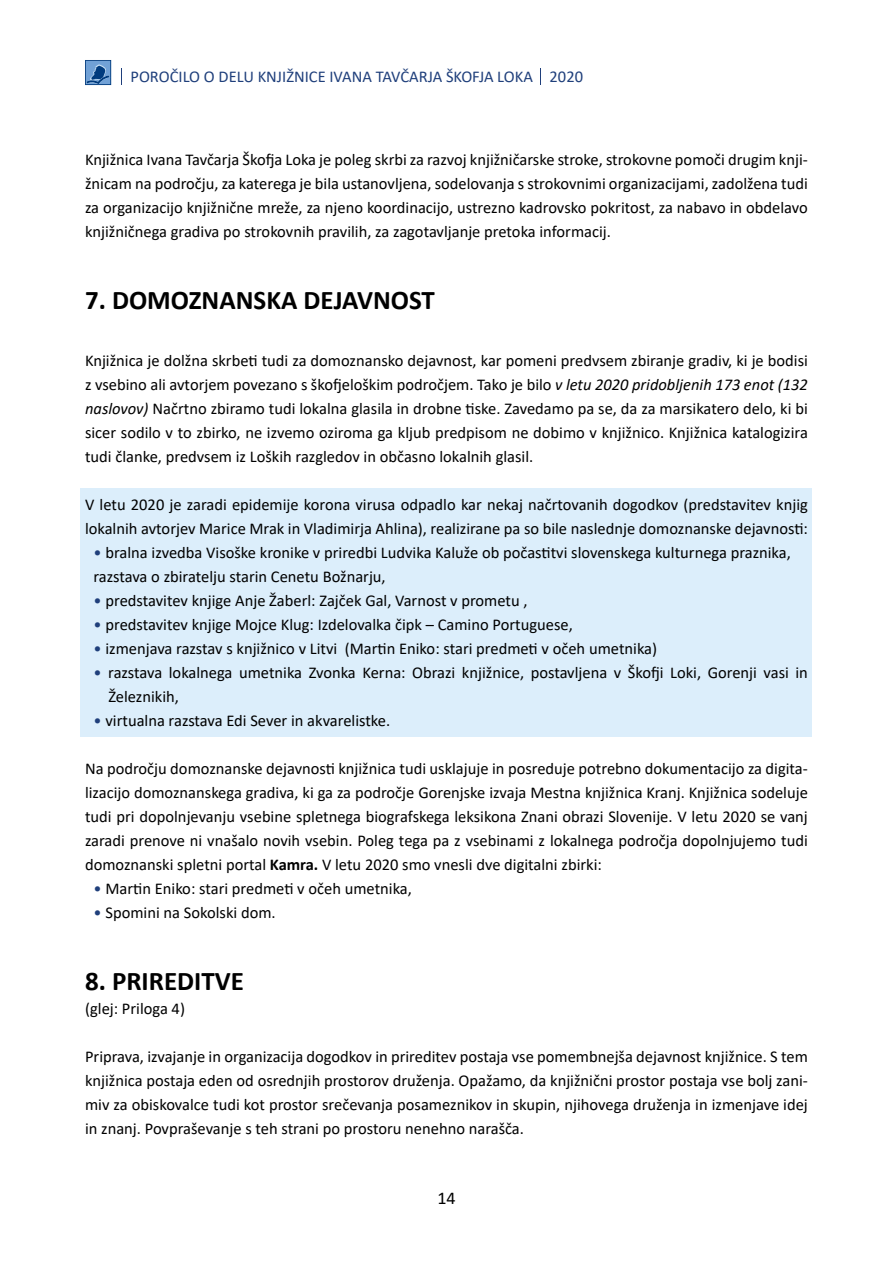
<style>
.page{position:relative;width:893px;height:1263px;background:#fff}
.page>*{position:absolute;margin:0;border:0;box-sizing:border-box;transform-origin:0 0}
.t1{font:700 27px "Calibri";color:#000}
.t2{font:18px "Calibri";color:#000}
.t3{font:16.5px/24px "Calibri";color:#000;text-align:justify}
.t4{font:16.5px "Calibri";color:#1f3f7b}
.s1{font-style:italic}
.s2{color:#1f3f7b}
.s3{font-weight:700}
</style>
<div class="page">
<div style="left:81px;top:488px;width:731px;height:249px;background:#dceefb"></div>
<svg style="left:540px;top:68px;width:1px;height:17px"></svg>
<svg style="left:85px;top:60px;width:26px;height:25px"></svg>
<svg style="left:121px;top:68px;width:1px;height:17px"></svg>
<p class="t4" style="left:131px;top:65px;width:454px">POROČILO O DELU KNJIŽNICE IVANA TAVČARJA ŠKOFJA LOKA 2020</p>
<p class="t3" style="left:85px;top:148px;width:724px">Knjižnica Ivana Tavčarja Škofja Loka je poleg skrbi za razvoj knjižničarske stroke, strokovne pomoči drugim knji&shy;žnicam na področju, za katerega je bila ustanovljena, sodelovanja s strokovnimi organizacijami, zadolžena tudi za organizacijo knjižnične mreže, za njeno koordinacijo, ustrezno kadrovsko pokritost, za nabavo in obdelavo knjižničnega gradiva po strokovnih pravilih, za zagotavljanje pretoka informacij.</p>
<h1 class="t1" style="left:85px;top:281px;width:351px">7. DOMOZNANSKA DEJAVNOST</h1>
<p class="t3" style="left:85px;top:348px;width:724px">Knjižnica je dolžna skrbeti tudi za domoznansko dejavnost, kar pomeni predvsem zbiranje gradiv, ki je bodisi z vsebino ali avtorjem povezano s škofjeloškim področjem. Tako je bilo <span class="s1">v letu 2020 pridobljenih 173 enot (132 naslovov)</span> Načrtno zbiramo tudi lokalna glasila in drobne tiske. Zavedamo pa se, da za marsikatero delo, ki bi sicer sodilo v to zbirko, ne izvemo oziroma ga kljub predpisom ne dobimo v knjižnico. Knjižnica katalogizira tudi članke, predvsem iz Loških razgledov in občasno lokalnih glasil.</p>
<p class="t3" style="left:85px;top:492px;width:724px">V letu 2020 je zaradi epidemije korona virusa odpadlo kar nekaj načrtovanih dogodkov (predstavitev knjig lokalnih avtorjev Marice Mrak in Vladimirja Ahlina), realizirane pa so bile naslednje domoznanske dejavnosti:</p>
<p class="t3" style="left:94px;top:540px;width:699px"><span class="s2">•</span> bralna izvedba Visoške kronike v priredbi Ludvika Kaluže ob počastitvi slovenskega kulturnega praznika, razstava o zbiratelju starin Cenetu Božnarju,</p>
<p class="t3" style="left:94px;top:588px;width:436px"><span class="s2">•</span> predstavitev knjige Anje Žaberl: Zajček Gal, Varnost v prometu ,</p>
<p class="t3" style="left:94px;top:612px;width:481px"><span class="s2">•</span> predstavitev knjige Mojce Klug: Izdelovalka čipk – Camino Portuguese,</p>
<p class="t3" style="left:94px;top:636px;width:565px"><span class="s2">•</span> izmenjava razstav s knjižnico v Litvi (Martin Eniko: stari predmeti v očeh umetnika)</p>
<p class="t3" style="left:108px;top:660px;width:701px;text-indent:-15px"><span class="s2">•</span> razstava lokalnega umetnika Zvonka Kerna: Obrazi knjižnice, postavljena v Škofji Loki, Gorenji vasi in<br>Železnikih,</p>
<p class="t3" style="left:94px;top:708px;width:298px"><span class="s2">•</span> virtualna razstava Edi Sever in akvarelistke.</p>
<p class="t3" style="left:85px;top:756px;width:724px">Na področju domoznanske dejavnosti knjižnica tudi usklajuje in posreduje potrebno dokumentacijo za digita&shy;lizacijo domoznanskega gradiva, ki ga za področje Gorenjske izvaja Mestna knjižnica Kranj. Knjižnica sodeluje tudi pri dopolnjevanju vsebine spletnega biografskega leksikona Znani obrazi Slovenije. V letu 2020 se vanj zaradi prenove ni vnašalo novih vsebin. Poleg tega pa z vsebinami z lokalnega področja dopolnjujemo tudi domoznanski spletni portal <span class="s3">Kamra.</span> V letu 2020 smo vnesli dve digitalni zbirki:</p>
<p class="t3" style="left:94px;top:876px;width:320px"><span class="s2">•</span> Martin Eniko: stari predmeti v očeh umetnika,</p>
<p class="t3" style="left:94px;top:900px;width:184px"><span class="s2">•</span> Spomini na Sokolski dom.</p>
<h1 class="t1" style="left:85px;top:962px;width:160px">8. PRIREDITVE</h1>
<p class="t3" style="left:85px;top:996px;width:101px">(glej: Priloga 4)</p>
<p class="t3" style="left:85px;top:1044px;width:724px">Priprava, izvajanje in organizacija dogodkov in prireditev postaja vse pomembnejša dejavnost knjižnice. S tem knjižnica postaja eden od osrednjih prostorov druženja. Opažamo, da knjižnični prostor postaja vse bolj zani&shy;miv za obiskovalce tudi kot prostor srečevanja posameznikov in skupin, njihovega druženja in izmenjave idej in znanj. Povpraševanje s teh strani po prostoru nenehno narašča.</p>
<p class="t2" style="left:437px;top:1185px;width:20px">14</p>
</div>
